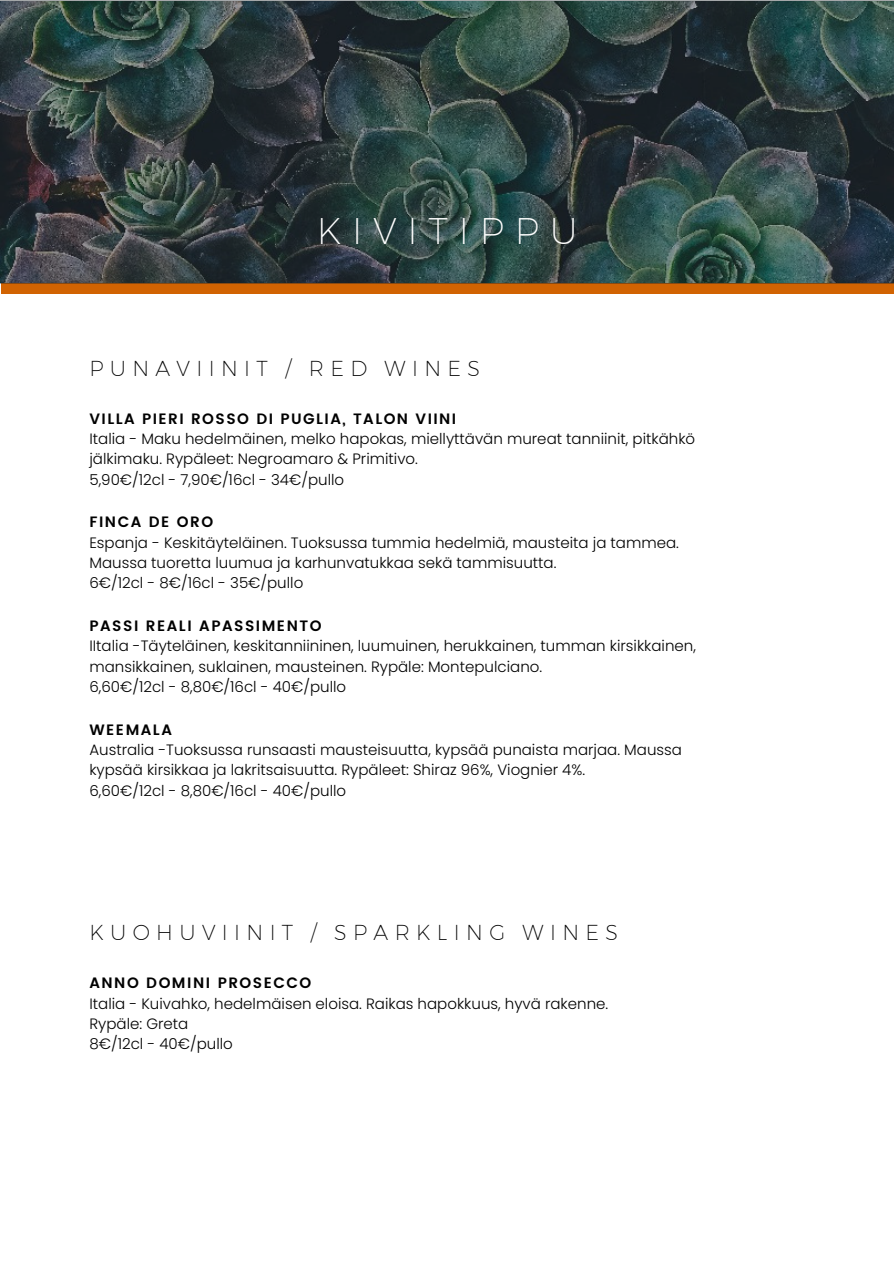
<style>
.page{position:relative;width:894px;height:1264px;background:#fff}
.page>*{position:absolute;margin:0;border:0;box-sizing:border-box;transform-origin:0 0}
.t1{font:300 36.15px "Kief Montaser Extra";letter-spacing:.305em;color:#fff}
.t2{font:300 21px "Kief Montaser Extra";letter-spacing:.305em;color:#000}
.t3{font:300 15px/20.2px "Poppins";color:#000}
.t4{font:600 15px "Poppins";letter-spacing:.1em;color:#000}
</style>
<div class="page">
<div style="left:1px;top:254px;width:892px;height:40px;background:#d16302"></div>
<svg style="left:0;top:0;width:893px;height:283px;background:#304141"></svg>
<p class="t1" style="left:316px;top:209px;width:262px">KIVITIPPU</p>
<p class="t2" style="left:89px;top:355px;width:392px">PUNAVIINIT / RED WINES</p>
<p class="t4" style="left:89px;top:410px;width:368px">VILLA PIERI ROSSO DI PUGLIA, TALON VIINI</p>
<p class="t3" style="left:89px;top:429px;width:607px">Italia - Maku hedelmäinen, melko hapokas, miellyttävän mureat tanniinit, pitkähkö jälkimaku. Rypäleet: Negroamaro &amp; Primitivo.</p>
<p class="t3" style="left:89px;top:469px;width:256px">5,90€/12cl - 7,90€/16cl - 34€/pullo</p>
<p class="t4" style="left:89px;top:513px;width:125px">FINCA DE ORO</p>
<p class="t3" style="left:89px;top:532px;width:591px">Espanja - Keskitäyteläinen. Tuoksussa tummia hedelmiä, mausteita ja tammea.<br>Maussa tuoretta luumua ja karhunvatukkaa sekä tammisuutta.</p>
<p class="t3" style="left:89px;top:573px;width:215px">6€/12cl - 8€/16cl - 35€/pullo</p>
<p class="t4" style="left:89px;top:617px;width:233px">PASSI REALI APASSIMENTO</p>
<p class="t3" style="left:89px;top:636px;width:608px">IItalia -Täyteläinen, keskitanniininen, luumuinen, herukkainen, tumman kirsikkainen, mansikkainen, suklainen, mausteinen. Rypäle: Montepulciano.</p>
<p class="t3" style="left:89px;top:676px;width:258px">6,60€/12cl - 8,80€/16cl - 40€/pullo</p>
<p class="t4" style="left:89px;top:720px;width:84px">WEEMALA</p>
<p class="t3" style="left:89px;top:739px;width:594px">Australia -Tuoksussa runsaasti mausteisuutta, kypsää punaista marjaa. Maussa kypsää kirsikkaa ja lakritsaisuutta. Rypäleet: Shiraz 96%, Viognier 4%.</p>
<p class="t3" style="left:89px;top:780px;width:258px">6,60€/12cl - 8,80€/16cl - 40€/pullo</p>
<p class="t2" style="left:89px;top:919px;width:530px">KUOHUVIINIT / SPARKLING WINES</p>
<p class="t4" style="left:89px;top:974px;width:223px">ANNO DOMINI PROSECCO</p>
<p class="t3" style="left:89px;top:993px;width:520px">Italia - Kuivahko, hedelmäisen eloisa. Raikas hapokkuus, hyvä rakenne.</p>
<p class="t3" style="left:89px;top:1013px;width:100px">Rypäle: Greta</p>
<p class="t3" style="left:89px;top:1033px;width:145px">8€/12cl - 40€/pullo</p>
</div>
